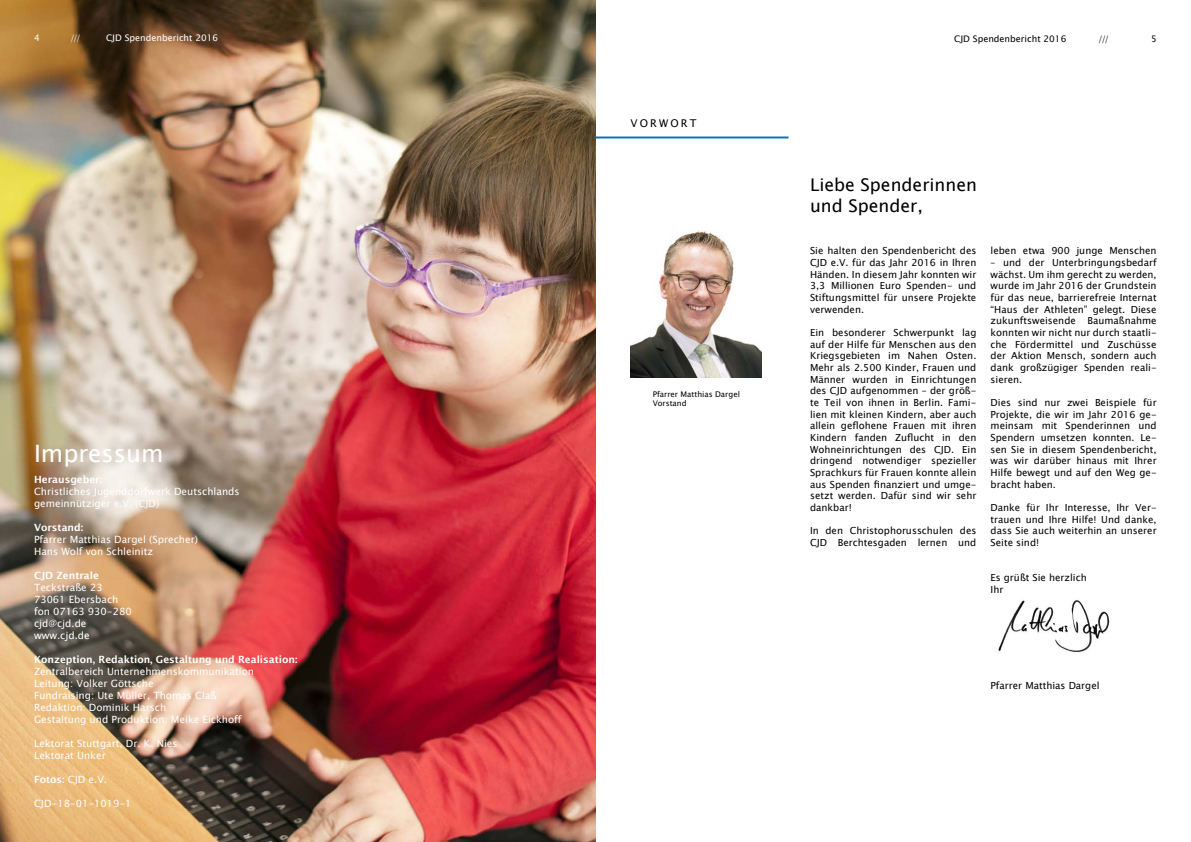
<style>
.page{position:relative;width:1191px;height:842px;background:#fff}
.page>*{position:absolute;margin:0;border:0;box-sizing:border-box;transform-origin:0 0}
.t1{font:24px "Lucida Sans Unicode";color:#fff}
.t2{font:17.5px/21.4px "Lucida Sans Unicode";color:#000}
.t3{font:10.7px "Lucida Sans Unicode";letter-spacing:.2em;color:#000}
.t4{font:10px/12px "Lucida Sans Unicode";color:#fff}
.t5{font:600 10px "Lucida Sans";color:#fff}
.t6{font:9.7px/11.7px "Lucida Sans Unicode";color:#000;text-align:justify}
.t7{font:9px "Lucida Sans Unicode";color:#fff}
.t8{font:9px "Lucida Sans Unicode";color:#000}
.t9{font:7.8px/9.3px "Lucida Sans Unicode";color:#000}
.s1{font-family:"Lucida Sans";font-weight:600}
</style>
<div class="page">
<img style="left:0;top:0;width:595px;height:842px">
<hr style="left:595px;top:137px;width:193px;height:1px;background:#0072bc">
<img style="left:630px;top:231px;width:131px;height:147px">
<img style="left:998px;top:600px;width:112px;height:52px">
<p class="t7" style="left:34px;top:31px;width:7px">4</p>
<p class="t7" style="left:70px;top:31px;width:12px">///</p>
<p class="t7" style="left:106px;top:31px;width:114px">CJD Spendenbericht 2016</p>
<p class="t8" style="left:954px;top:31px;width:114px">CJD Spendenbericht 2016</p>
<p class="t8" style="left:1098px;top:31px;width:12px">///</p>
<p class="t8" style="left:1151px;top:31px;width:7px">5</p>
<h1 class="t1" style="left:34px;top:435px;width:131px">Impressum</h1>
<p class="t5" style="left:34px;top:474px;width:70px">Herausgeber:</p>
<p class="t4" style="left:34px;top:486px;width:207px">Christliches Jugenddorfwerk Deutschlands gemeinnütziger e.V. (CJD)</p>
<p class="t5" style="left:34px;top:522px;width:51px">Vorstand:</p>
<p class="t4" style="left:34px;top:534px;width:166px">Pfarrer Matthias Dargel (Sprecher)<br>Hans Wolf von Schleinitz</p>
<p class="t5" style="left:34px;top:570px;width:66px">CJD Zentrale</p>
<p class="t4" style="left:34px;top:582px;width:99px">Teckstraße 23<br>73061 Ebersbach fon 07163 930-280 cjd@cjd.de www.cjd.de</p>
<p class="t5" style="left:34px;top:654px;width:265px">Konzeption, Redaktion, Gestaltung und Realisation:</p>
<p class="t4" style="left:34px;top:666px;width:222px">Zentralbereich Unternehmenskommunikation Leitung: Volker Göttsche<br>Fundraising: Ute Müller, Thomas Claß Redaktion: Dominik Harsch<br>Gestaltung und Produktion: Meike Eickhoff</p>
<p class="t4" style="left:34px;top:738px;width:145px">Lektorat Stuttgart, Dr. K. Nies<br>Lektorat Unker</p>
<p class="t4" style="left:34px;top:774px;width:74px"><span class="s1">Fotos:</span> CJD e.V.</p>
<p class="t4" style="left:34px;top:798px;width:99px">CJD-18-01-1019-1</p>
<p class="t3" style="left:630px;top:115px;width:67px">VORWORT</p>
<p class="t9" style="left:652px;top:390px;width:89px">Pfarrer Matthias Dargel<br>Vorstand</p>
<h2 class="t2" style="left:810px;top:174px;width:168px">Liebe Spenderinnen und Spender,</h2>
<p class="t6" style="left:810px;top:245px;width:168px">Sie halten den Spendenbericht des CJD e.V. für das Jahr 2016 in Ihren Händen. In diesem Jahr konnten wir 3,3 Millionen Euro Spenden- und Stiftungsmittel für unsere Projekte verwenden.</p>
<p class="t6" style="left:810px;top:327px;width:168px">Ein besonderer Schwerpunkt lag auf der Hilfe für Menschen aus den Kriegsgebieten im Nahen Osten.<br>Mehr als 2.500 Kinder, Frauen und Männer wurden in Einrichtungen des CJD aufgenommen – der größ&shy;te Teil von ihnen in Berlin. Fami&shy;lien mit kleinen Kindern, aber auch allein geflohene Frauen mit ihren Kindern fanden Zuflucht in den Wohneinrichtungen des CJD. Ein dringend notwendiger spezieller Sprachkurs für Frauen konnte allein aus Spenden finanziert und umge&shy;setzt werden. Dafür sind wir sehr dankbar!</p>
<p class="t6" style="left:810px;top:525px;width:168px">In den Christophorusschulen des<br>CJD Berchtesgaden lernen und</p>
<p class="t6" style="left:990px;top:245px;width:168px">leben etwa 900 junge Menschen</p>
<p class="t6" style="left:990px;top:257px;width:168px">– und der Unterbringungsbedarf wächst. Um ihm gerecht zu werden, wurde im Jahr 2016 der Grundstein für das neue, barrierefreie Internat “Haus der Athleten” gelegt. Diese zukunftsweisende Baumaßnahme konnten wir nicht nur durch staatli&shy;che Fördermittel und Zuschüsse der Aktion Mensch, sondern auch dank großzügiger Spenden reali&shy;sieren.</p>
<p class="t6" style="left:990px;top:397px;width:168px">Dies sind nur zwei Beispiele für Projekte, die wir im Jahr 2016 ge&shy;meinsam mit Spenderinnen und Spendern umsetzen konnten. Le&shy;sen Sie in diesem Spendenbericht, was wir darüber hinaus mit Ihrer Hilfe bewegt und auf den Weg ge&shy;bracht haben.</p>
<p class="t6" style="left:990px;top:502px;width:168px">Danke für Ihr Interesse, Ihr Ver&shy;trauen und Ihre Hilfe! Und danke, dass Sie auch weiterhin an unserer Seite sind!</p>
<p class="t6" style="left:990px;top:572px;width:98px">Es grüßt Sie herzlich<br>Ihr</p>
<p class="t6" style="left:990px;top:680px;width:110px">Pfarrer Matthias Dargel</p>
</div>
